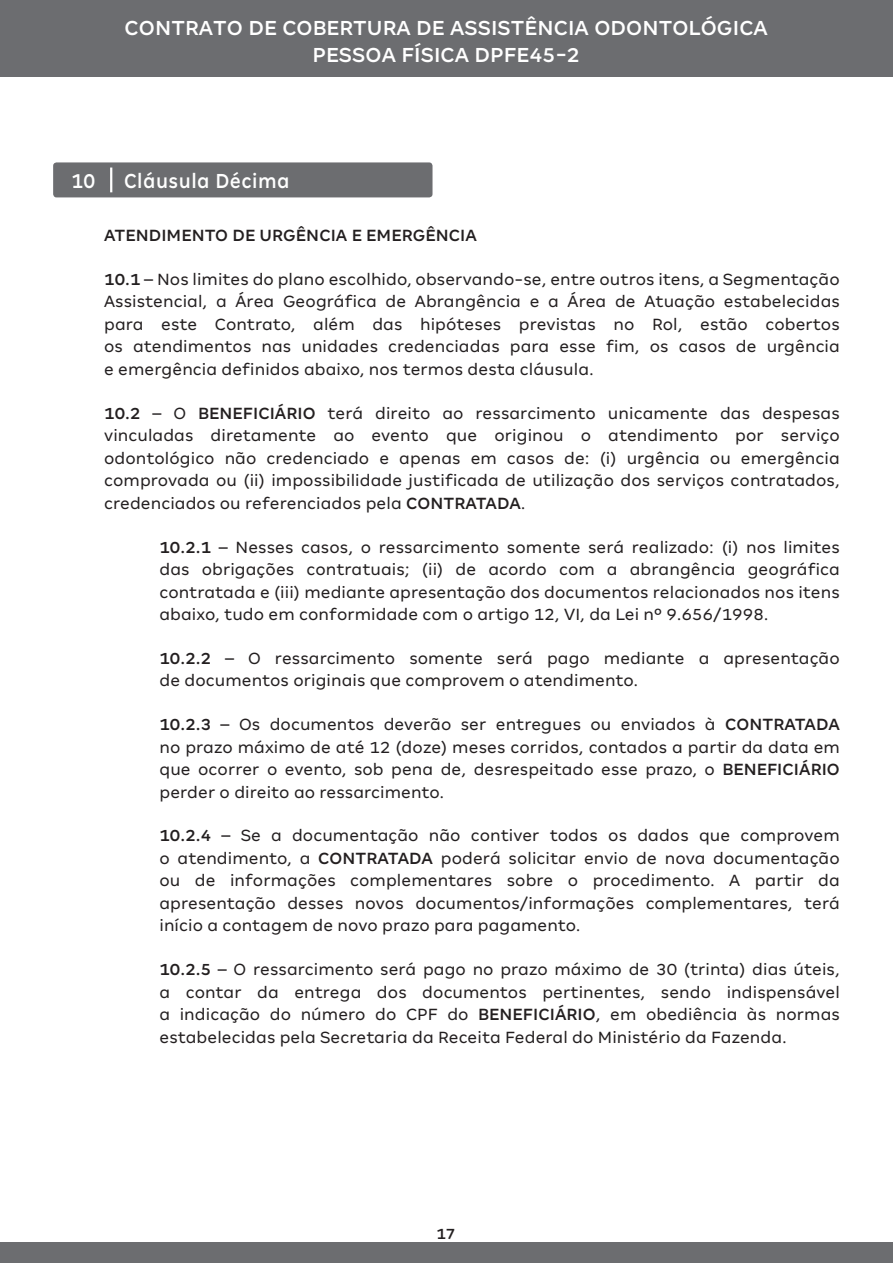
<style>
.page{position:relative;width:893px;height:1263px;background:#fff}
.page>*{position:absolute;margin:0;border:0;box-sizing:border-box;transform-origin:0 0}
.t1{font:500 22.5px/27px "Amil Typeface";letter-spacing:.005em;color:#fff;text-align:center}
.t2{font:500 22.5px "Amil Typeface";letter-spacing:.025em;color:#fff;scale:.9 1}
.t3{font:500 22.5px "Amil Typeface";letter-spacing:.005em;color:#fff;scale:.9 1}
.t4{font:18px/22.5px "Amil Typeface";letter-spacing:.005em;color:#231f20;text-align:justify}
.t5{font:500 18px "Amil Typeface";letter-spacing:.005em;color:#231f20}
.t6{font:500 16.5px "Amil Typeface";color:#231f20}
.s1{font-weight:500}
</style>
<div class="page">
<div style="left:0;top:1243px;width:893px;height:20px;background:#6c6d70"></div>
<div style="left:0;top:0;width:893px;height:76px;background:#6c6d70"></div>
<div style="left:53px;top:162px;width:379px;height:35px;background:#6c6d70;border-radius:3px"></div>
<hr style="left:110px;top:168px;width:2px;height:24px;background:#fff">
<p class="t1" style="left:125px;top:14px;width:645px">CONTRATO DE COBERTURA DE ASSISTÊNCIA ODONTOLÓGICA<br>PESSOA FÍSICA DPFE45-2</p>
<p class="t3" style="left:71px;top:167px;width:28px">10</p>
<p class="t2" style="left:124px;top:167px;width:185px">Cláusula Décima</p>
<p class="t5" style="left:104px;top:225px;width:374px">ATENDIMENTO DE URGÊNCIA E EMERGÊNCIA</p>
<p class="t4" style="left:104px;top:268px;width:737px"><span class="s1">10.1</span> – Nos limites do plano escolhido, observando-se, entre outros itens, a Segmentação Assistencial, a Área Geográfica de Abrangência e a Área de Atuação estabelecidas para este Contrato, além das hipóteses previstas no Rol, estão cobertos os atendimentos nas unidades credenciadas para esse fim, os casos de urgência e emergência definidos abaixo, nos termos desta cláusula.</p>
<p class="t4" style="left:104px;top:402px;width:737px"><span class="s1">10.2</span> – O <span class="s1">BENEFICIÁRIO</span> terá direito ao ressarcimento unicamente das despesas vinculadas diretamente ao evento que originou o atendimento por serviço odontológico não credenciado e apenas em casos de: (i) urgência ou emergência comprovada ou (ii) impossibilidade justificada de utilização dos serviços contratados, credenciados ou referenciados pela <span class="s1">CONTRATADA</span>.</p>
<p class="t4" style="left:159px;top:535px;width:682px"><span class="s1">10.2.1</span> – Nesses casos, o ressarcimento somente será realizado: (i) nos limites das obrigações contratuais; (ii) de acordo com a abrangência geográfica contratada e (iii) mediante apresentação dos documentos relacionados nos itens abaixo, tudo em conformidade com o artigo 12, VI, da Lei nº 9.656/1998.</p>
<p class="t4" style="left:159px;top:647px;width:682px"><span class="s1">10.2.2</span> – O ressarcimento somente será pago mediante a apresentação de documentos originais que comprovem o atendimento.</p>
<p class="t4" style="left:159px;top:713px;width:682px"><span class="s1">10.2.3</span> – Os documentos deverão ser entregues ou enviados à <span class="s1">CONTRATADA </span>no prazo máximo de até 12 (doze) meses corridos, contados a partir da data em que ocorrer o evento, sob pena de, desrespeitado esse prazo, o <span class="s1">BENEFICIÁRIO </span>perder o direito ao ressarcimento.</p>
<p class="t4" style="left:159px;top:824px;width:682px"><span class="s1">10.2.4</span> – Se a documentação não contiver todos os dados que comprovem o atendimento, a <span class="s1">CONTRATADA</span> poderá solicitar envio de nova documentação ou de informações complementares sobre o procedimento. A partir da apresentação desses novos documentos/informações complementares, terá início a contagem de novo prazo para pagamento.</p>
<p class="t4" style="left:159px;top:958px;width:682px"><span class="s1">10.2.5</span> – O ressarcimento será pago no prazo máximo de 30 (trinta) dias úteis, a contar da entrega dos documentos pertinentes, sendo indispensável a indicação do número do CPF do <span class="s1">BENEFICIÁRIO</span>, em obediência às normas estabelecidas pela Secretaria da Receita Federal do Ministério da Fazenda.</p>
<p class="t6" style="left:436px;top:1224px;width:21px">17</p>
</div>
